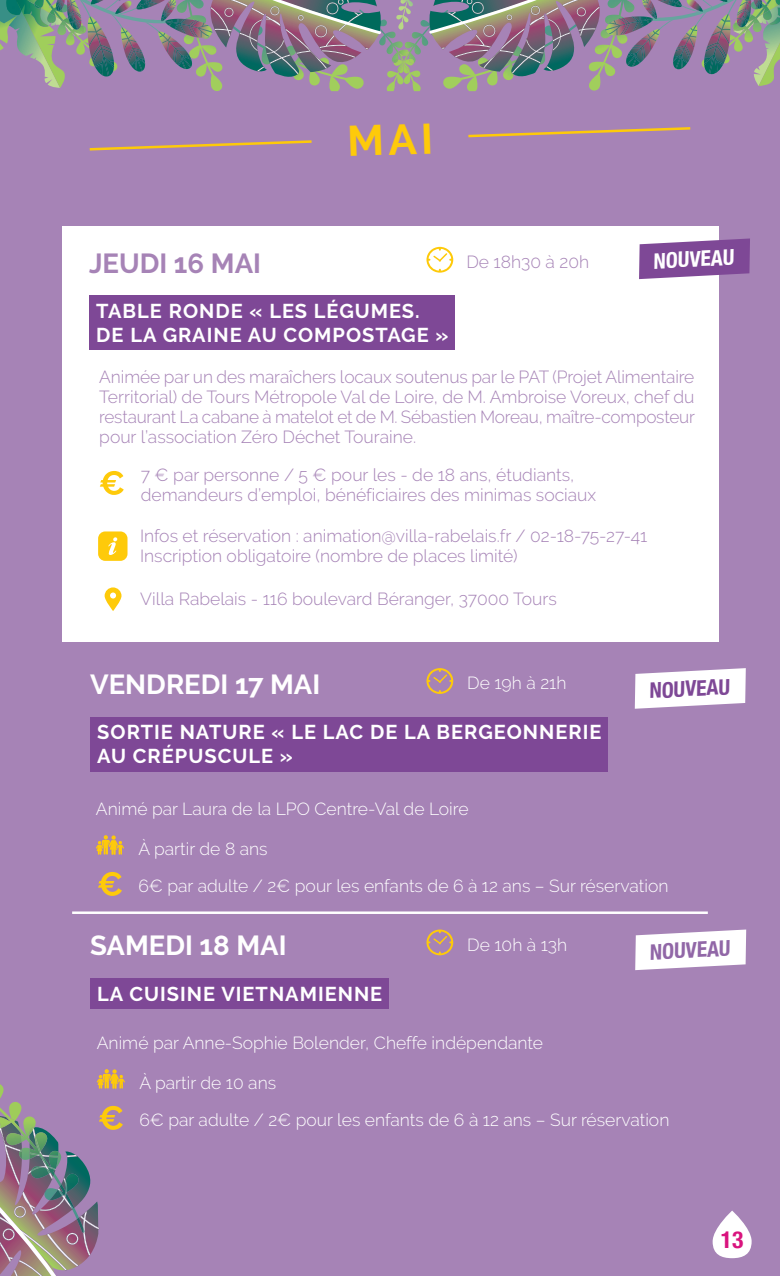
<style>
.page{position:relative;width:780px;height:1276px;background:#a683b6}
.page>*{position:absolute;margin:0;border:0;box-sizing:border-box;transform-origin:0 0}
.DATE{font:700 27.5px "Raleway";color:#fff}
.DATE-2{font:700 27.5px "Raleway";color:#a683b6}
.t1{font:700 condensed 23.5px "Helvetica Neue";color:#d9147e}
.t2{font:700 condensed 21.5px "Helvetica Neue";color:#fff}
.t3{font:700 condensed 21.5px "Helvetica Neue";color:#7e4896}
.t4{font:700 condensed 21.5px "Helvetica Neue";color:#9167a7}
.TITRE_ANIMATION_CLAIR{font:700 20px "Raleway";letter-spacing:.05em;color:#fff}
.t5{font:300 17.5px/20px "Raleway";color:#a683b6}
.t6{font:300 17.5px "Raleway";color:#fff}
</style>
<div class="page">
<img style="left:0;top:1084px;width:21px;height:22px">
<img style="left:386px;top:20px;width:42px;height:71px">
<img style="left:382px;top:19px;width:32px;height:69px">
<img style="left:393px;top:50px;width:21px;height:23px">
<img style="left:444px;top:86px;width:34px;height:5px">
<img style="left:589px;top:86px;width:11px;height:5px">
<img style="left:212px;top:88px;width:10px;height:3px">
<svg style="left:428px;top:0;width:352px;height:86px"></svg>
<img style="left:0;top:0;width:382px;height:88px">
<img style="left:396px;top:0;width:17px;height:30px">
<div style="left:62px;top:226px;width:656px;height:415px;background:#fff"></div>
<hr style="left:72px;top:911px;width:635px;height:3px;background:#fff">
<svg style="left:426px;top:247px;width:27px;height:26px"></svg>
<div style="left:89px;top:296px;width:366px;height:30px;background:#7e4896"></div>
<div style="left:89px;top:320px;width:365px;height:30px;background:#7e4896"></div>
<svg style="left:639px;top:238px;width:111px;height:41px;background:#8e5ea3"></svg>
<svg style="left:105px;top:587px;width:16px;height:24px"></svg>
<svg style="left:100px;top:471px;width:24px;height:24px"></svg>
<div style="left:98px;top:531px;width:29px;height:30px;background:#feca0a;border-radius:7px"></div>
<svg style="left:108px;top:537px;width:9px;height:18px"></svg>
<svg style="left:426px;top:668px;width:27px;height:26px"></svg>
<div style="left:90px;top:717px;width:517px;height:30px;background:#7e4896"></div>
<div style="left:90px;top:741px;width:517px;height:30px;background:#7e4896"></div>
<svg style="left:98px;top:872px;width:24px;height:24px"></svg>
<svg style="left:96px;top:835px;width:28px;height:20px"></svg>
<svg style="left:634px;top:668px;width:111px;height:41px;background:#f0ebf3"></svg>
<svg style="left:426px;top:929px;width:27px;height:26px"></svg>
<div style="left:90px;top:978px;width:298px;height:31px;background:#7e4896"></div>
<svg style="left:0;top:1106px;width:123px;height:170px"></svg>
<svg style="left:97px;top:1069px;width:28px;height:19px"></svg>
<svg style="left:635px;top:929px;width:111px;height:41px;background:#f1ebf3"></svg>
<svg style="left:712px;top:1210px;width:39px;height:48px"></svg>
<svg style="left:89px;top:127px;width:602px;height:24px"></svg>
<p class="DATE-2" style="left:89px;top:247px;width:173px">JEUDI 16 MAI</p>
<p class="TITRE_ANIMATION_CLAIR" style="left:96px;top:299px;width:325px">TABLE RONDE « LES LÉGUMES.</p>
<p class="TITRE_ANIMATION_CLAIR" style="left:96px;top:323px;width:354px">DE LA GRAINE AU COMPOSTAGE »</p>
<p class="t5" style="left:466px;top:251px;width:124px">De 18h30 à 20h</p>
<p class="t2" style="left:652px;top:243px;width:82px;rotate:-3deg">NOUVEAU</p>
<p class="t5" style="left:99px;top:367px;width:597px;text-align:justify">Animée par un des maraîchers locaux soutenus par le PAT (Projet Alimentaire Territorial) de Tours Métropole Val de Loire, de M. Ambroise Voreux, chef du restaurant La cabane à matelot et de M. Sébastien Moreau, maître-composteur pour l’association Zéro Déchet Touraine.</p>
<p class="t5" style="left:141px;top:465px;width:457px">7 € par personne / 5 € pour les - de 18 ans, étudiants, demandeurs d’emploi, bénéficiaires des minimas sociaux</p>
<p class="t5" style="left:140px;top:525px;width:508px">Infos et réservation : animation@villa-rabelais.fr / 02-18-75-27-41</p>
<p class="t5" style="left:140px;top:545px;width:379px">Inscription obligatoire (nombre de places limité)</p>
<p class="t5" style="left:140px;top:588px;width:418px">Villa Rabelais - 116 boulevard Béranger, 37000 Tours</p>
<p class="DATE" style="left:90px;top:668px;width:232px">VENDREDI 17 MAI</p>
<p class="TITRE_ANIMATION_CLAIR" style="left:97px;top:721px;width:505px">SORTIE NATURE « LE LAC DE LA BERGEONNERIE</p>
<p class="TITRE_ANIMATION_CLAIR" style="left:97px;top:745px;width:197px">AU CRÉPUSCULE »</p>
<p class="t6" style="left:96px;top:799px;width:374px">Animé par Laura de la LPO Centre-Val de Loire</p>
<p class="t6" style="left:467px;top:673px;width:101px">De 19h à 21h</p>
<p class="t6" style="left:138px;top:838px;width:131px">À partir de 8 ans</p>
<p class="t3" style="left:648px;top:673px;width:82px;rotate:-3deg">NOUVEAU</p>
<p class="t6" style="left:138px;top:875px;width:531px">6€ par adulte / 2€ pour les enfants de 6 à 12 ans – Sur réservation</p>
<p class="DATE" style="left:90px;top:930px;width:198px">SAMEDI 18 MAI</p>
<p class="TITRE_ANIMATION_CLAIR" style="left:97px;top:982px;width:287px">LA CUISINE VIETNAMIENNE</p>
<p class="t6" style="left:97px;top:1032px;width:448px">Animé par Anne-Sophie Bolender, Cheffe indépendante</p>
<p class="t6" style="left:467px;top:934px;width:101px">De 10h à 13h</p>
<p class="t6" style="left:139px;top:1072px;width:138px">À partir de 10 ans</p>
<p class="t4" style="left:648px;top:934px;width:82px;rotate:-3deg">NOUVEAU</p>
<p class="t6" style="left:139px;top:1109px;width:531px">6€ par adulte / 2€ pour les enfants de 6 à 12 ans – Sur réservation</p>
<h2 class="t1" style="left:720px;top:1219px;width:24px">13</h2>
</div>
